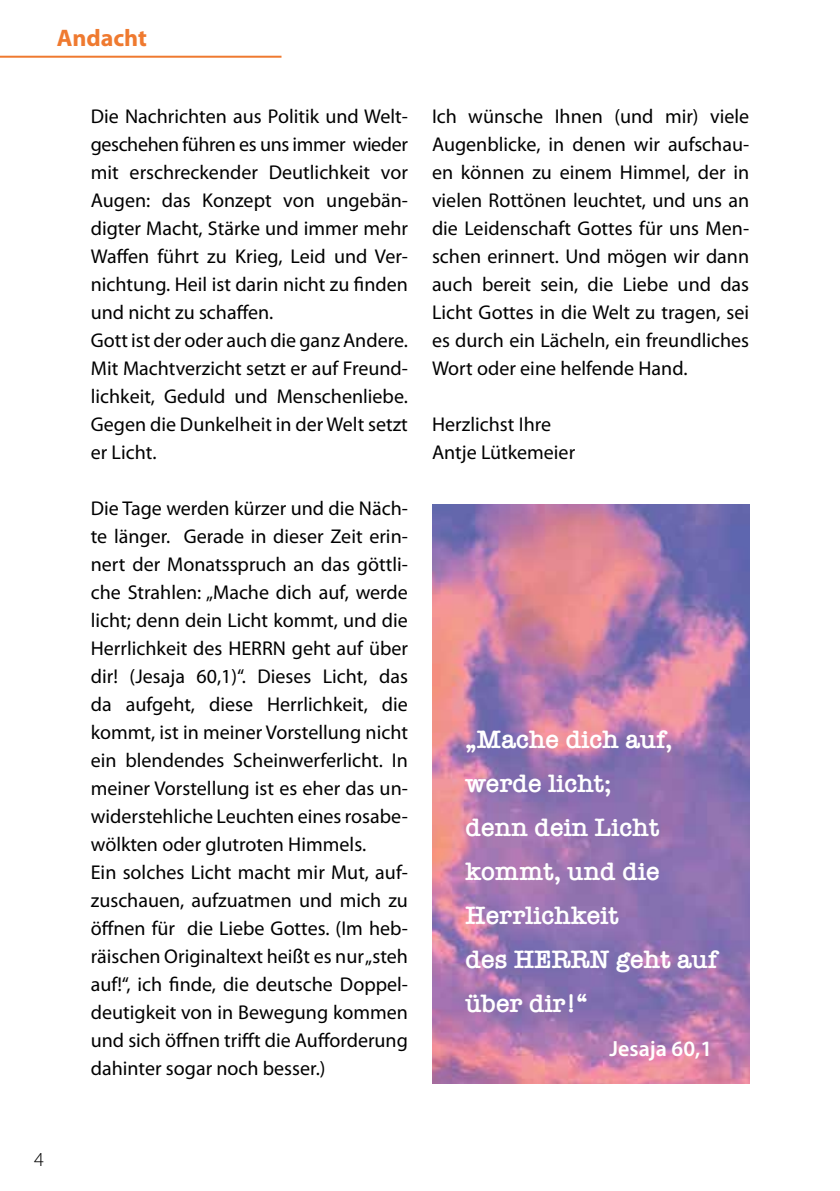
<style>
.page{position:relative;width:840px;height:1191px;background:#fff}
.page>*{position:absolute;margin:0;border:0;box-sizing:border-box;transform-origin:0 0}
.t1{font:600 26px/44px "American Typewriter";color:#fff}
.t2{font:700 24px "Myriad Pro";color:#ef7a30}
.t3{font:600 22px "Myriad Pro";color:#fff}
.t4{font:20px/28px "Myriad Pro";color:#000}
.t5{font:300 20px "Myriad Pro";color:#000}
</style>
<div class="page">
<hr style="left:0;top:56px;width:281px;height:2px;background:#ef7a30">
<img style="left:432px;top:505px;width:316px;height:578px">
<p class="t2" style="left:57px;top:23px;width:92px">Andacht</p>
<p class="t4" style="left:91px;top:102px;width:318px">Die Nachrichten aus Politik und Welt&shy;geschehen führen es uns immer wieder mit erschreckender Deutlichkeit vor Augen: das Konzept von ungebän&shy;digter Macht, Stärke und immer mehr Waffen führt zu Krieg, Leid und Ver&shy;nichtung. Heil ist darin nicht zu finden und nicht zu schaffen.<br>Gott ist der oder auch die ganz Andere.<br>Mit Machtverzicht setzt er auf Freund&shy;lichkeit, Geduld und Menschenliebe.<br>Gegen die Dunkelheit in der Welt setzt er Licht.</p>
<p class="t4" style="left:91px;top:494px;width:318px">Die Tage werden kürzer und die Näch&shy;te länger. Gerade in dieser Zeit erin&shy;nert der Monatsspruch an das göttli&shy;che Strahlen: „Mache dich auf, werde licht; denn dein Licht kommt, und die Herrlichkeit des HERRN geht auf über dir! (Jesaja 60,1)“. Dieses Licht, das da aufgeht, diese Herrlichkeit, die kommt, ist in meiner Vorstellung nicht ein blendendes Scheinwerferlicht. In meiner Vorstellung ist es eher das un&shy;widerstehliche Leuchten eines rosabe&shy;wölkten oder glutroten Himmels.<br>Ein solches Licht macht mir Mut, auf&shy;zuschauen, aufzuatmen und mich zu öffnen für die Liebe Gottes. (Im heb&shy;räischen Originaltext heißt es nur „steh auf!“, ich finde, die deutsche Doppel&shy;deutigkeit von in Bewegung kommen und sich öffnen trifft die Aufforderung dahinter sogar noch besser.)</p>
<p class="t4" style="left:432px;top:102px;width:318px;text-align:justify">Ich wünsche Ihnen (und mir) viele Augenblicke, in denen wir aufschau&shy;en können zu einem Himmel, der in vielen Rottönen leuchtet, und uns an die Leidenschaft Gottes für uns Men&shy;schen erinnert. Und mögen wir dann auch bereit sein, die Liebe und das Licht Gottes in die Welt zu tragen, sei es durch ein Lächeln, ein freundliches Wort oder eine helfende Hand.</p>
<p class="t4" style="left:432px;top:410px;width:145px">Herzlichst Ihre<br>Antje Lütkemeier</p>
<h1 class="t1" style="left:465px;top:717px;width:253px">„Mache dich auf, werde licht;<br>denn dein Licht kommt, und die<br>Herrlichkeit<br>des HERRN geht auf über dir!“</h1>
<p class="t3" style="left:609px;top:1035px;width:104px">Jesaja 60,1</p>
<p class="t5" style="left:34px;top:1147px;width:11px">4</p>
</div>
